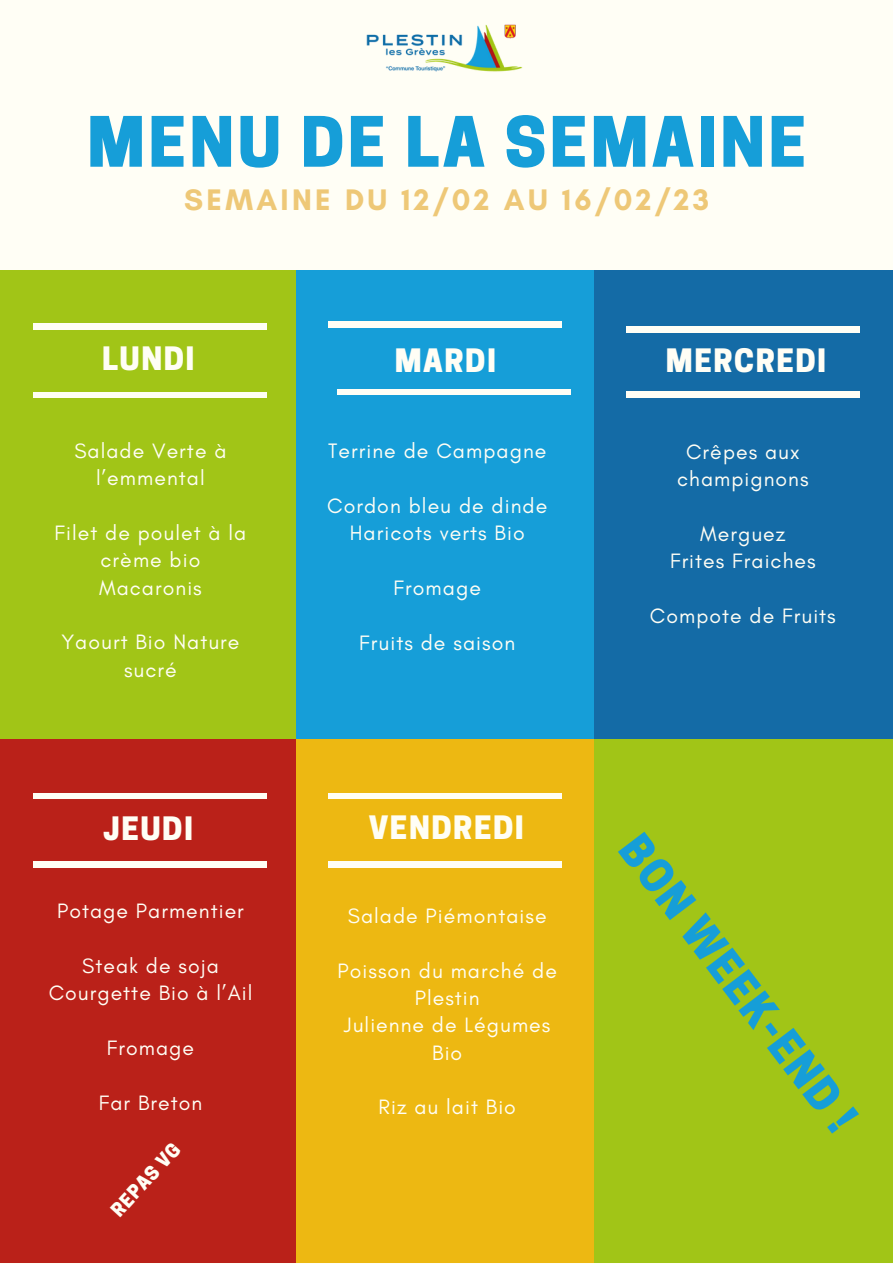
<style>
.page{position:relative;width:893px;height:1264px;background:#fff}
.page>*{position:absolute;margin:0;border:0;box-sizing:border-box;transform-origin:0 0}
.t1{font:800 65.1px "Cooper Hewitt";letter-spacing:.05em;color:#169ed8}
.t2{font:800 42.6px "Cooper Hewitt";color:#169ed8}
.t3{font:800 30.3px "Cooper Hewitt";letter-spacing:.05em;color:#fffef5}
.t4{font:700 30.3px "Glacial Indifference";letter-spacing:.11em;color:#eec877}
.t5{font:21.3px "Glacial Indifference";letter-spacing:.05em;color:#fffef5}
.t6{font:21.15px/27.3px "Glacial Indifference";letter-spacing:.05em;color:#fffef5;text-align:center}
.t7{font:800 18.3px "Cooper Hewitt";color:#fffef5}
</style>
<div class="page">
<div style="left:0;top:0;width:892px;height:1263px;background:#fffef5"></div>
<div style="left:0;top:270px;width:297px;height:469px;background:#a1c517"></div>
<div style="left:34px;top:324px;width:233px;height:5px;background:#fffef5"></div>
<div style="left:34px;top:392px;width:233px;height:6px;background:#fffef5"></div>
<div style="left:297px;top:270px;width:298px;height:469px;background:#169ed8"></div>
<div style="left:594px;top:271px;width:298px;height:469px;background:#146ba6"></div>
<div style="left:328px;top:321px;width:233px;height:6px;background:#fffef5"></div>
<div style="left:337px;top:389px;width:233px;height:6px;background:#fffef5"></div>
<div style="left:626px;top:326px;width:233px;height:6px;background:#fffef5"></div>
<div style="left:626px;top:392px;width:233px;height:5px;background:#fffef5"></div>
<div style="left:0;top:739px;width:296px;height:523px;background:#ba2119"></div>
<div style="left:34px;top:793px;width:233px;height:6px;background:#fffef5"></div>
<div style="left:34px;top:862px;width:233px;height:5px;background:#fffef5"></div>
<div style="left:296px;top:739px;width:299px;height:523px;background:#edb812"></div>
<div style="left:328px;top:793px;width:233px;height:6px;background:#fffef5"></div>
<div style="left:328px;top:862px;width:233px;height:5px;background:#fffef5"></div>
<img style="left:366px;top:24px;width:157px;height:48px">
<div style="left:594px;top:738px;width:298px;height:524px;background:#a1c517"></div>
<p class="t1" style="left:87px;top:118px;width:720px">MENU DE LA SEMAINE</p>
<p class="t4" style="left:184px;top:181px;width:526px">SEMAINE DU 12/02 AU 16/02/23</p>
<p class="t3" style="left:102px;top:348px;width:94px">LUNDI</p>
<p class="t3" style="left:395px;top:349px;width:103px">MARDI</p>
<p class="t3" style="left:665px;top:349px;width:162px">MERCREDI</p>
<p class="t6" style="left:74px;top:436px;width:154px">Salade Verte à l’emmental</p>
<p class="t6" style="left:54px;top:519px;width:193px">Filet de poulet à la crème bio</p>
<p class="t6" style="left:99px;top:573px;width:104px">Macaronis</p>
<p class="t6" style="left:61px;top:628px;width:179px">Yaourt Bio Nature</p>
<p class="t6" style="left:124px;top:655px;width:54px">sucré</p>
<p class="t5" style="left:328px;top:437px;width:220px">Terrine de Campagne</p>
<p class="t5" style="left:327px;top:492px;width:222px">Cordon bleu de dinde</p>
<p class="t5" style="left:350px;top:520px;width:176px">Haricots verts Bio</p>
<p class="t5" style="left:393px;top:574px;width:89px">Fromage</p>
<p class="t5" style="left:359px;top:629px;width:158px">Fruits de saison</p>
<p class="t6" style="left:677px;top:437px;width:133px">Crêpes aux champignons</p>
<p class="t6" style="left:700px;top:519px;width:87px">Merguez</p>
<p class="t6" style="left:670px;top:547px;width:147px">Frites Fraiches</p>
<p class="t6" style="left:649px;top:601px;width:187px">Compote de Fruits</p>
<p class="t3" style="left:103px;top:817px;width:91px">JEUDI</p>
<p class="t6" style="left:57px;top:897px;width:188px">Potage Parmentier</p>
<p class="t6" style="left:82px;top:951px;width:138px">Steak de soja</p>
<p class="t6" style="left:49px;top:979px;width:205px">Courgette Bio à l’Ail</p>
<p class="t6" style="left:107px;top:1033px;width:89px">Fromage</p>
<p class="t6" style="left:99px;top:1088px;width:105px">Far Breton</p>
<p class="t3" style="left:369px;top:816px;width:157px">VENDREDI</p>
<p class="t6" style="left:348px;top:901px;width:200px">Salade Piémontaise</p>
<p class="t6" style="left:337px;top:956px;width:221px">Poisson du marché de<br>Plestin</p>
<p class="t6" style="left:344px;top:1011px;width:208px">Julienne de Légumes<br>Bio</p>
<p class="t6" style="left:378px;top:1093px;width:139px">Riz au lait Bio</p>
<p class="t2" style="left:642px;top:830px;width:359px;rotate:53deg">BON WEEK-END !</p>
<p class="t7" style="left:110px;top:1208px;width:93px;rotate:-47deg">REPAS VG</p>
</div>
